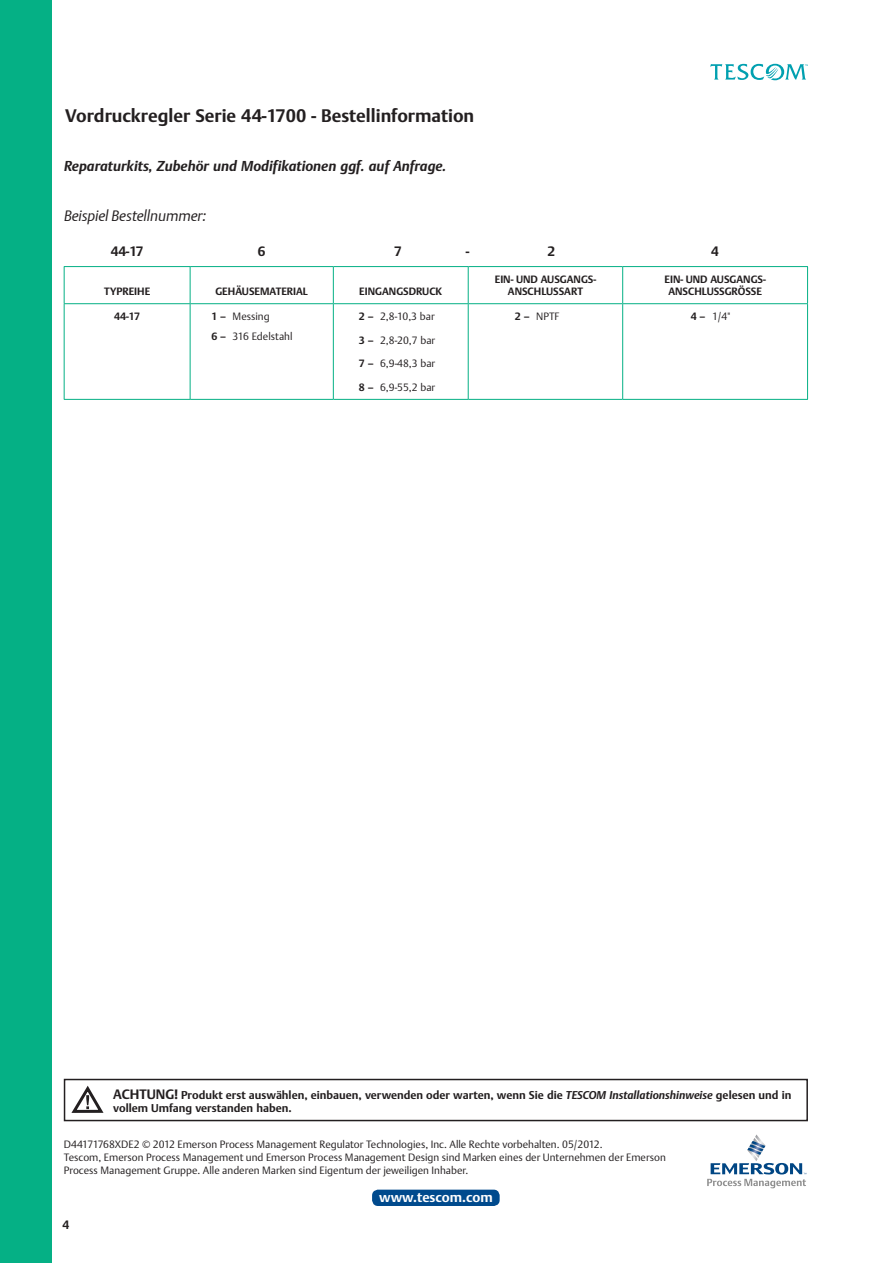
<style>
.page{position:relative;width:893px;height:1263px;background:#fff}
.page>*{position:absolute;margin:0;border:0;box-sizing:border-box;transform-origin:0 0}
.t1{font:700 18px "DTL Argo T";color:#231f20}
.t2{font:italic 15px "DTL Argo T Light";letter-spacing:-.005em;color:#231f20}
.t3{font:italic 700 14.25px "DTL Argo T";color:#231f20}
.t4{font:700 13.5px "DTL Argo T";color:#fff}
.t5{font:700 13.5px "DTL Argo T";color:#231f20}
.t6{font:700 12px "DTL Argo T";color:#231f20}
.t7{font:700 11.25px/13.5px "DTL Argo T";color:#231f20}
.t8{font:300 10.5px/12.6px "DTL Argo T";color:#231f20}
.t9{font:700 10.5px "DTL Argo T";color:#231f20}
.s1{font-weight:700}
.s2{font-size:13.5px}
.s3{font-style:italic}
</style>
<div class="page">
<div style="left:0;top:0;width:51px;height:1263px;background:#05b085"></div>
<svg style="left:710px;top:64px;width:98px;height:16px"></svg>
<hr style="left:64px;top:266px;width:126px;height:1px;background:#05b085">
<hr style="left:64px;top:267px;width:1px;height:36px;background:#05b085">
<hr style="left:190px;top:266px;width:143px;height:1px;background:#05b085">
<hr style="left:190px;top:267px;width:1px;height:36px;background:#05b085">
<hr style="left:333px;top:266px;width:135px;height:1px;background:#05b085">
<hr style="left:333px;top:267px;width:1px;height:36px;background:#05b085">
<hr style="left:468px;top:266px;width:155px;height:1px;background:#05b085">
<hr style="left:468px;top:267px;width:1px;height:36px;background:#05b085">
<hr style="left:623px;top:266px;width:185px;height:1px;background:#05b085">
<hr style="left:622px;top:267px;width:1px;height:36px;background:#05b085">
<hr style="left:807px;top:267px;width:1px;height:36px;background:#05b085">
<hr style="left:64px;top:303px;width:126px;height:1px;background:#05b085">
<hr style="left:64px;top:304px;width:1px;height:95px;background:#05b085">
<hr style="left:190px;top:303px;width:143px;height:1px;background:#05b085">
<hr style="left:190px;top:304px;width:1px;height:95px;background:#05b085">
<hr style="left:333px;top:303px;width:135px;height:1px;background:#05b085">
<hr style="left:333px;top:304px;width:1px;height:95px;background:#05b085">
<hr style="left:468px;top:303px;width:155px;height:1px;background:#05b085">
<hr style="left:468px;top:304px;width:1px;height:95px;background:#05b085">
<hr style="left:623px;top:303px;width:185px;height:1px;background:#05b085">
<hr style="left:622px;top:304px;width:1px;height:95px;background:#05b085">
<hr style="left:807px;top:304px;width:1px;height:95px;background:#05b085">
<hr style="left:64px;top:399px;width:126px;height:1px;background:#05b085">
<hr style="left:190px;top:399px;width:143px;height:1px;background:#05b085">
<hr style="left:333px;top:399px;width:135px;height:1px;background:#05b085">
<hr style="left:468px;top:399px;width:155px;height:1px;background:#05b085">
<hr style="left:623px;top:399px;width:185px;height:1px;background:#05b085">
<div style="left:64px;top:1079px;width:744px;height:42px;border:2px solid #231f20"></div>
<svg style="left:707px;top:1134px;width:99px;height:54px"></svg>
<div style="left:372px;top:1189px;width:128px;height:17px;background:#004a8d;border-radius:6px"></div>
<svg style="left:71px;top:1085px;width:33px;height:28px"></svg>
<p class="t1" style="left:65px;top:105px;width:410px">Vordruckregler Serie 44-1700 - Bestellinformation</p>
<p class="t3" style="left:64px;top:157px;width:384px">Reparaturkits, Zubehör und Modifikationen ggf. auf Anfrage.</p>
<p class="t2" style="left:64px;top:207px;width:144px">Beispiel Bestellnummer:</p>
<p class="t5" style="left:111px;top:244px;width:34px">44-17</p>
<p class="t5" style="left:258px;top:244px;width:9px">6</p>
<p class="t5" style="left:394px;top:244px;width:9px">7</p>
<p class="t5" style="left:466px;top:244px;width:5px">-</p>
<p class="t5" style="left:548px;top:244px;width:9px">2</p>
<p class="t5" style="left:711px;top:244px;width:9px">4</p>
<p class="t9" style="left:104px;top:285px;width:48px">TYPREIHE</p>
<p class="t9" style="left:215px;top:285px;width:94px">GEHÄUSEMATERIAL</p>
<p class="t9" style="left:359px;top:285px;width:84px">EINGANGSDRUCK</p>
<p class="t9" style="left:495px;top:273px;width:103px">EIN- UND AUSGANGS-</p>
<p class="t9" style="left:508px;top:285px;width:77px">ANSCHLUSSART</p>
<p class="t9" style="left:664px;top:273px;width:103px">EIN- UND AUSGANGS-</p>
<p class="t9" style="left:668px;top:285px;width:95px">ANSCHLUSSGRÖSSE</p>
<p class="t9" style="left:114px;top:310px;width:27px">44-17</p>
<p class="t8" style="left:211px;top:310px;width:60px"><span class="s1">1 –</span> Messing</p>
<p class="t8" style="left:211px;top:329px;width:83px"><span class="s1">6 –</span> 316 Edelstahl</p>
<p class="t8" style="left:359px;top:310px;width:77px"><span class="s1">2 –</span> 2,8-10,3 bar</p>
<p class="t8" style="left:359px;top:334px;width:78px"><span class="s1">3 –</span> 2,8-20,7 bar</p>
<p class="t8" style="left:359px;top:357px;width:78px"><span class="s1">7 –</span> 6,9-48,3 bar</p>
<p class="t8" style="left:359px;top:381px;width:78px"><span class="s1">8 –</span> 6,9-55,2 bar</p>
<p class="t8" style="left:515px;top:310px;width:46px"><span class="s1">2 –</span> NPTF</p>
<p class="t8" style="left:691px;top:310px;width:41px"><span class="s1">4 –</span> 1/4"</p>
<p class="t7" style="left:113px;top:1088px;width:680px"><span class="s2">ACHTUNG!</span> Produkt erst auswählen, einbauen, verwenden oder warten, wenn Sie die <span class="s3">TESCOM Installationshinweise</span> gelesen und in vollem Umfang verstanden haben.</p>
<p class="t8" style="left:64px;top:1138px;width:540px">D44171768XDE2 © 2012 Emerson Process Management Regulator Technologies, Inc. Alle Rechte vorbehalten. 05/2012.</p>
<p class="t8" style="left:64px;top:1151px;width:604px">Tescom, Emerson Process Management und Emerson Process Management Design sind Marken eines der Unternehmen der Emerson<br>Process Management Gruppe. Alle anderen Marken sind Eigentum der jeweiligen Inhaber.</p>
<p class="t4" style="left:379px;top:1189px;width:115px">www.tescom.com</p>
<p class="t6" style="left:63px;top:1217px;width:8px">4</p>
</div>
